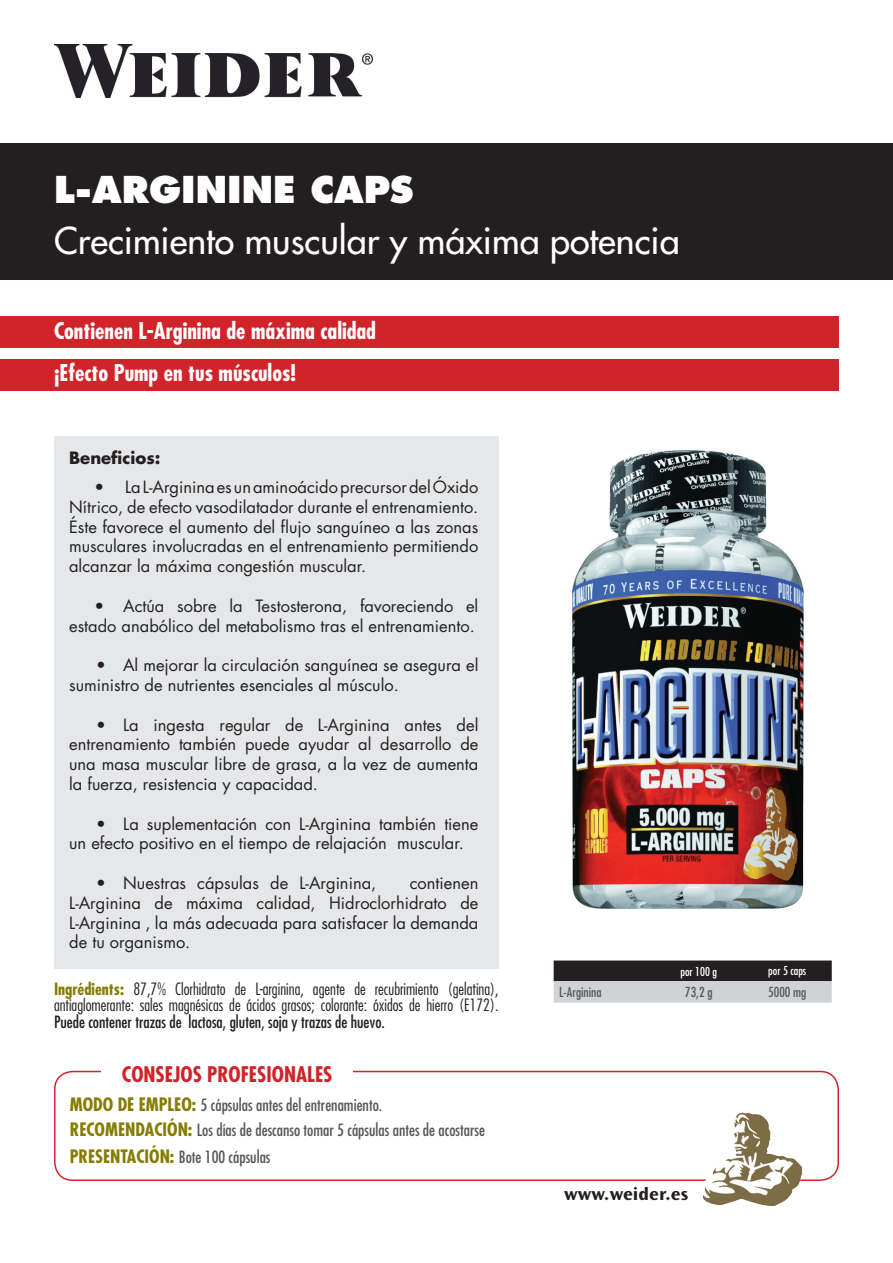
<style>
.page{position:relative;width:893px;height:1263px;background:#fff}
.page>*{position:absolute;margin:0;border:0;box-sizing:border-box;transform-origin:0 0}
.t1{font:36px "Futura";color:#fff}
.t2{font:800 36px "Futura";color:#fff}
.t3{font:700 condensed 22.5px "Futura";color:#fff}
.t4{font:700 condensed 21px "Futura";color:#d1232a}
.t5{font:700 18px "Ocean Sans Std";color:#231f20;scale:1.09 1}
.t6{font:16.5px/19.8px "Futura";color:#231f20;text-align:justify}
.t7{font:300 condensed 16.5px/16.5px "Futura";color:#231f20}
.t8{font:condensed 16.5px "Futura";color:#57585a}
.t9{font:condensed 16.5px "Futura";color:#231f20}
.t10{font:700 16.5px "Futura";color:#231f20}
.t11{font:condensed 13.5px "Futura";color:#57585a}
.t12{font:condensed 12px "Futura";color:#fff}
.s1{font-weight:700;color:#857c00}
.s2{font-weight:700;font-size:18px;color:#857c00}
</style>
<div class="page">
<div style="left:0;top:359px;width:839px;height:32px;background:#d1232a"></div>
<div style="left:54px;top:436px;width:445px;height:532px;background:#e6e7e9"></div>
<div style="left:0;top:316px;width:839px;height:31px;background:#d1232a"></div>
<img style="left:54px;top:45px;width:319px;height:53px">
<div style="left:0;top:143px;width:893px;height:137px;background:#231f20"></div>
<svg style="left:554px;top:960px;width:278px;height:42px;background:#7c7b7c"></svg>
<div style="left:54px;top:1071px;width:785px;height:110px;border:2px solid #d1232a;border-radius:18px"></div>
<div style="left:101px;top:1057px;width:252px;height:32px;background:#fff"></div>
<img style="left:703px;top:1113px;width:98px;height:92px">
<img style="left:572px;top:451px;width:232px;height:458px">
<h1 class="t2" style="left:54px;top:167px;width:361px">L-ARGININE CAPS</h1>
<h1 class="t1" style="left:54px;top:217px;width:627px">Crecimiento muscular y máxima potencia</h1>
<h2 class="t3" style="left:54px;top:316px;width:323px">Contienen L-Arginina de máxima calidad</h2>
<h2 class="t3" style="left:54px;top:358px;width:244px">¡Efecto Pump en tus músculos!</h2>
<p class="t10" style="left:69px;top:446px;width:93px">Beneficios:</p>
<p class="t6" style="left:69px;top:477px;width:411px;text-indent:25px">• LaL-ArgininaesunaminoácidoprecursordelÓxido Nítrico, de efecto vasodilatador durante el entrenamiento.<br>Éste favorece el aumento del flujo sanguíneo a las zonas musculares involucradas en el entrenamiento permitiendo alcanzar la máxima congestión muscular.</p>
<p class="t6" style="left:69px;top:596px;width:411px;text-align:right">• Actúa sobre la Testosterona, favoreciendo el estado anabólico del metabolismo tras el entrenamiento.</p>
<p class="t6" style="left:69px;top:655px;width:411px;text-indent:27px">• Al mejorar la circulación sanguínea se asegura el suministro de nutrientes esenciales al músculo.</p>
<p class="t6" style="left:69px;top:714px;width:411px;text-indent:27px">• La ingesta regular de L-Arginina antes del entrenamiento también puede ayudar al desarrollo de una masa muscular libre de grasa, a la vez de aumenta la fuerza, resistencia y capacidad.</p>
<p class="t6" style="left:69px;top:813px;width:411px;text-indent:27px">• La suplementación con L-Arginina también tiene un efecto positivo en el tiempo de relajación muscular.</p>
<p class="t6" style="left:96px;top:873px;width:282px">• Nuestras cápsulas de L-Arginina,</p>
<p class="t6" style="left:69px;top:873px;width:411px;text-indent:341px">contienen L-Arginina de máxima calidad, Hidroclorhidrato de L-Arginina , la más adecuada para satisfacer la demanda de tu organismo.</p>
<p class="t7" style="left:54px;top:980px;width:446px"><span class="s1">Ingrédients:</span> 87,7% Clorhidrato de L-arginina, agente de recubrimiento (gelatina), antiaglomerante: sales magnésicas de ácidos grasos; colorante: óxidos de hierro (E172).</p>
<p class="t9" style="left:54px;top:1011px;width:332px">Puede contener trazas de lactosa, gluten, soja y trazas de huevo.</p>
<p class="t4" style="left:122px;top:1060px;width:212px">CONSEJOS PROFESIONALES</p>
<p class="t8" style="left:70px;top:1120px;width:417px"><span class="s2">RECOMENDACIÓN:</span> Los días de descanso tomar 5 cápsulas antes de acostarse</p>
<p class="t8" style="left:70px;top:1095px;width:314px"><span class="s2">MODO DE EMPLEO:</span> 5 cápsulas antes del entrenamiento.</p>
<p class="t8" style="left:70px;top:1146px;width:202px"><span class="s2">PRESENTACIÓN:</span> Bote 100 cápsulas</p>
<p class="t12" style="left:680px;top:964px;width:38px">por 100 g</p>
<p class="t12" style="left:768px;top:963px;width:39px">por 5 caps</p>
<p class="t11" style="left:559px;top:984px;width:44px">L-Arginina</p>
<p class="t11" style="left:685px;top:984px;width:29px">73,2 g</p>
<p class="t11" style="left:768px;top:984px;width:40px">5000 mg</p>
<p class="t5" style="left:564px;top:1183px;width:115px">www.weider.es</p>
</div>
